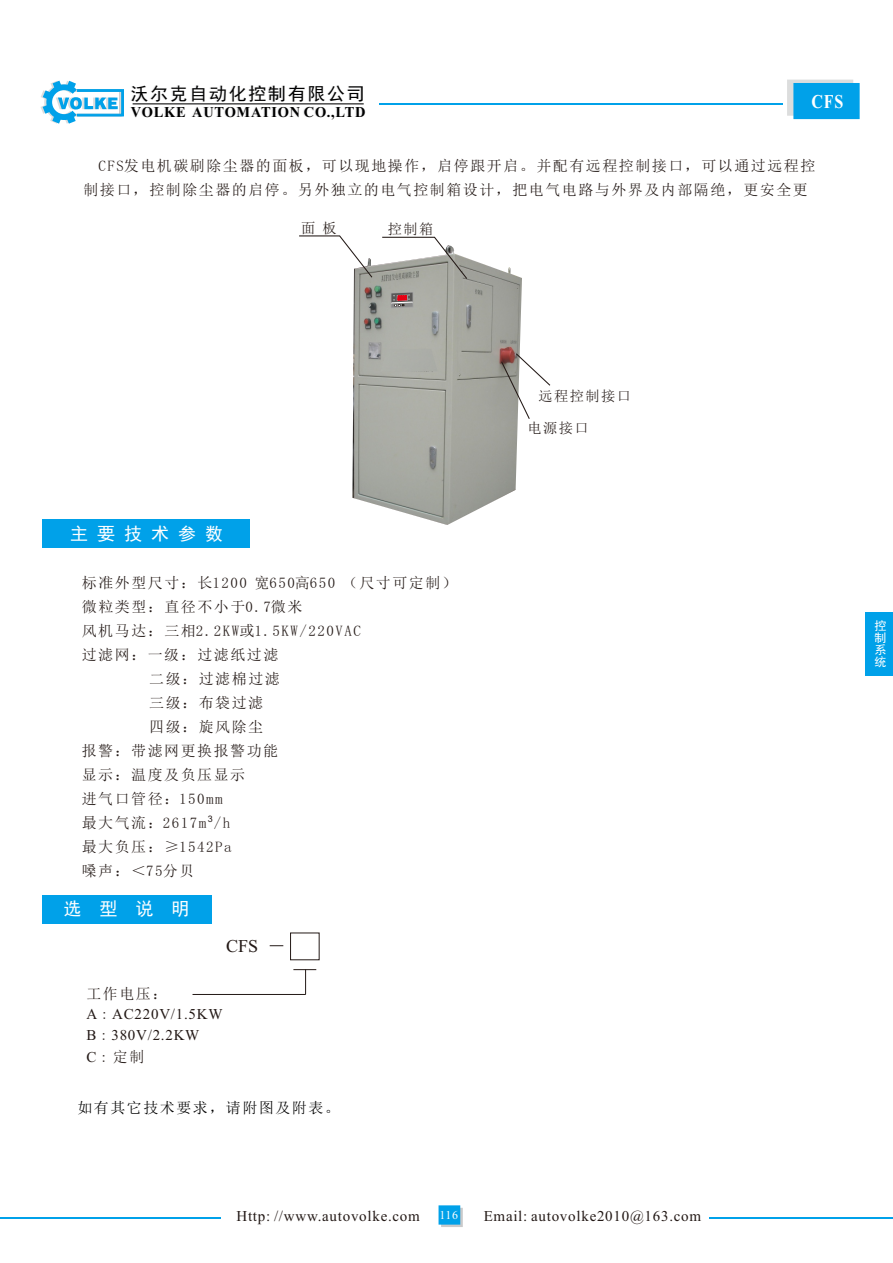
<style>
.page{position:relative;width:893px;height:1263px;background:#fff}
.page>*{position:absolute;margin:0;border:0;box-sizing:border-box;transform-origin:0 0}
.t1{font:700 19.5px "Times New Roman";color:#fff;scale:.82 1}
.t2{font:18px "Sim Hei";color:#fff}
.t3{font:18px "Times New Roman";color:#231916}
.t4{font:17.85px "Sim Hei";letter-spacing:.1em;color:#000}
.t5{font:15px/24px "Sim Sun";letter-spacing:.1em;color:#231916}
.t6{font:15px/21.6px "Times New Roman";letter-spacing:.05em;color:#231916}
.t7{font:700 15px "Times New Roman";letter-spacing:.05em;color:#000;scale:.96 1}
.t8{font:15px "Sim Sun";letter-spacing:.1em;color:#000}
.t9{font:14.25px "Sim Sun";letter-spacing:.1em;color:#231916}
.t10{font:12px/12px "Sim Hei";color:#fff;text-align:justify}
.t11{font:12px "Times New Roman";color:#fff}
.t12{font:9px "Arial";color:#231916}
.s1{font-family:"MS Gothic"}
.s2{font-family:"Times New Roman"}
</style>
<div class="page">
<svg style="left:787px;top:80px;width:73px;height:39px;background:#24abe7"></svg>
<div style="left:42px;top:519px;width:208px;height:28px;background:#00a1e9"></div>
<div style="left:42px;top:895px;width:170px;height:28px;background:#00a1e9"></div>
<hr style="left:193px;top:994px;width:113px;height:1px;background:#231916">
<svg style="left:293px;top:969px;width:23px;height:25px"></svg>
<svg style="left:270px;top:945px;width:13px;height:1px"></svg>
<img style="left:352px;top:258px;width:170px;height:267px">
<svg style="left:299px;top:235px;width:74px;height:44px"></svg>
<svg style="left:381px;top:236px;width:87px;height:44px"></svg>
<svg style="left:500px;top:352px;width:51px;height:68px"></svg>
<img style="left:380px;top:349px;width:58px;height:23px">
<hr style="left:379px;top:103px;width:404px;height:2px;background:#00a1e9">
<svg style="left:41px;top:81px;width:83px;height:43px"></svg>
<hr style="left:133px;top:103px;width:231px;height:1px;background:#000">
<svg style="left:439px;top:1205px;width:24px;height:22px"></svg>
<hr style="left:709px;top:1217px;width:184px;height:1px;background:#00a1e9">
<hr style="left:0;top:1217px;width:221px;height:1px;background:#00a1e9">
<svg style="left:391px;top:287px;width:22px;height:21px"></svg>
<div style="left:865px;top:612px;width:28px;height:63px;background:#00a1e9"></div>
<p class="t4" style="left:130px;top:85px;width:236px">沃尔克自动化控制有限公司</p>
<p class="t7" style="left:131px;top:107px;width:246px">VOLKE AUTOMATION CO.,LTD</p>
<h1 class="t1" style="left:811px;top:94px;width:40px">CFS</h1>
<p class="t5" style="left:83px;top:154px;width:734px;text-indent:15px">CFS发电机碳刷除尘器的面板，可以现地操作，启停跟开启。并配有远程控制接口，可以通过远程控制接口，控制除尘器的启停。另外独立的电气控制箱设计，把电气电路与外界及内部隔绝，更安全更</p>
<p class="t9" style="left:301px;top:221px;width:37px">面 板</p>
<p class="t9" style="left:388px;top:222px;width:47px">控制箱</p>
<p class="t9" style="left:538px;top:388px;width:94px">远程控制接口</p>
<p class="t2" style="left:70px;top:525px;width:154px">主 要 技 术 参 数</p>
<p class="t5" style="left:82px;top:570px;width:376px">标准外型尺寸：长1200 宽650高650 （尺寸可定制）</p>
<p class="t5" style="left:82px;top:594px;width:222px">微粒类型：直径不小于0.7微米</p>
<p class="t5" style="left:82px;top:618px;width:280px">风机马达：三相2.2KW或1.5KW/220VAC</p>
<p class="t5" style="left:82px;top:642px;width:198px">过滤网：一级：过滤纸过滤</p>
<p class="t5" style="left:149px;top:666px;width:132px">二级：过滤棉过滤</p>
<p class="t5" style="left:149px;top:690px;width:115px">三级：布袋过滤</p>
<p class="t5" style="left:149px;top:714px;width:115px">四级：旋风除尘</p>
<p class="t5" style="left:82px;top:738px;width:198px">报警：带滤网更换报警功能</p>
<p class="t5" style="left:82px;top:762px;width:165px">显示：温度及负压显示</p>
<p class="t5" style="left:82px;top:786px;width:142px">进气口管径：150mm</p>
<p class="t5" style="left:82px;top:810px;width:150px">最大气流：2617m /h</p>
<p class="t5" style="left:82px;top:834px;width:151px">最大负压：≥1542Pa</p>
<p class="t5" style="left:82px;top:858px;width:114px">嗓声：＜75分贝</p>
<p class="t12" style="left:208px;top:816px;width:7px">3</p>
<p class="t2" style="left:63px;top:899px;width:127px">选 型 说 明</p>
<p class="t3" style="left:226px;top:940px;width:34px">CFS</p>
<p class="t5" style="left:86px;top:981px;width:82px">工作电压：</p>
<p class="t6" style="left:86px;top:1004px;width:138px">A<span class="s1">：</span>AC220V/1.5KW<br>B<span class="s1">：</span>380V/2.2KW</p>
<p class="t5" style="left:86px;top:1044px;width:60px"><span class="s2">C</span><span class="s1">：</span>定制</p>
<p class="t8" style="left:77px;top:1100px;width:264px">如有其它技术要求，请附图及附表。</p>
<p class="t9" style="left:527px;top:420px;width:63px">电源接口</p>
<p class="t6" style="left:236px;top:1206px;width:185px">Http: //www.autovolke.com</p>
<p class="t6" style="left:484px;top:1206px;width:219px">Email: autovolke2010@163.com</p>
<p class="t11" style="left:439px;top:1211px;width:20px">116</p>
<p class="t10" style="left:874px;top:620px;width:13px">控制系统</p>
</div>
